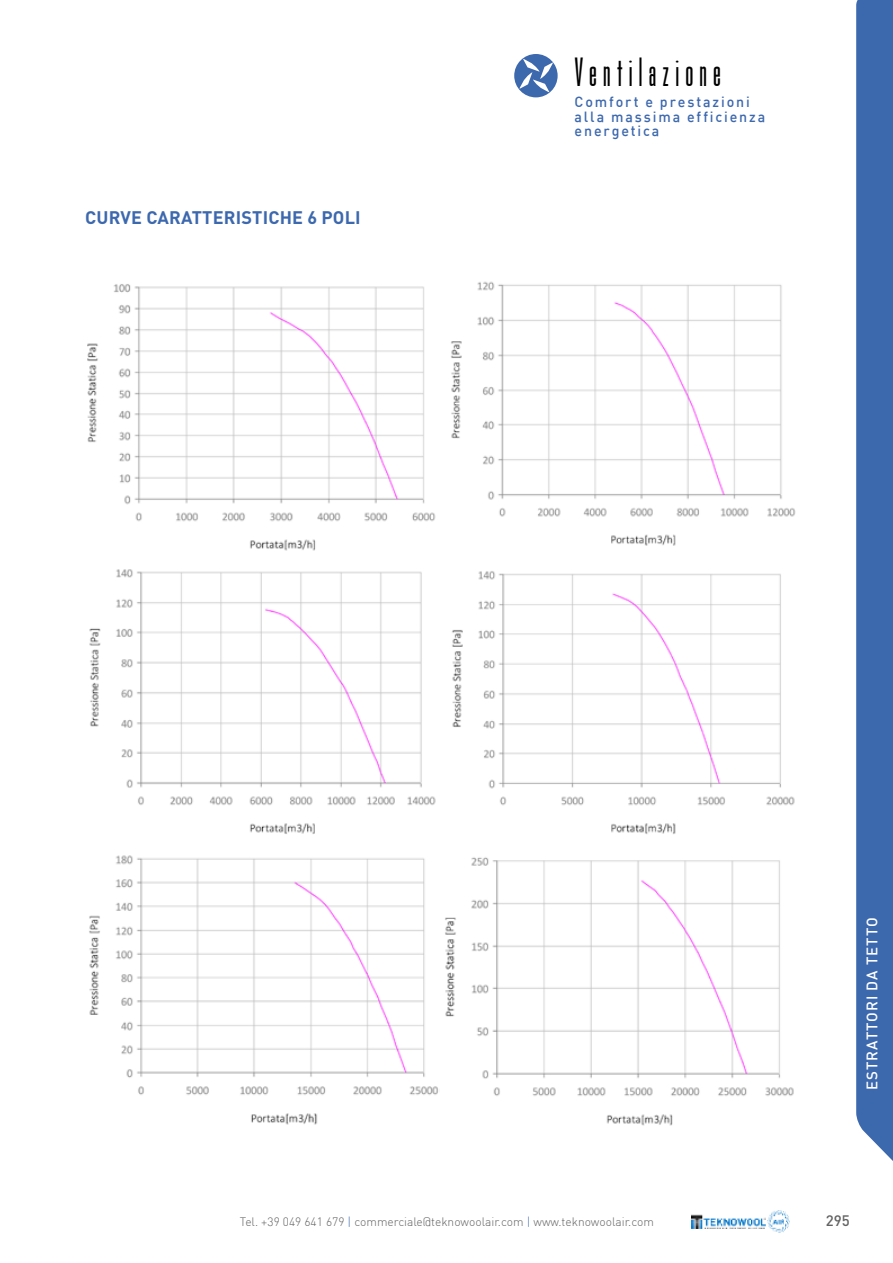
<style>
.page{position:relative;width:893px;height:1263px;background:#fff}
.page>*{position:absolute;margin:0;border:0;box-sizing:border-box;transform-origin:0 0}
.t1{font:42.75px "Bee Three";letter-spacing:.145em;color:#000}
.t2{font:700 18px "DIN Pro";letter-spacing:.01em;color:#3c68ae}
.t3{font:500 15px "DIN";letter-spacing:.065em;color:#fff}
.t4{font:500 15px "DIN Pro";color:#636363}
.t5{font:500 14.55px/14.5px "DIN";letter-spacing:.13em;color:#3c68ae}
.t6{font:300 12px "DIN";color:#636363}
.s1{color:#3c68ae}
</style>
<div class="page">
<div style="left:514px;top:54px;width:44px;height:43px;background:#3c68ae;border-radius:50%"></div>
<svg style="left:519px;top:59px;width:34px;height:33px"></svg>
<div style="left:856px;top:0;width:37px;height:1161px;background:#3c68ae"></div>
<svg style="left:691px;top:1211px;width:99px;height:22px"></svg>
<img style="left:691px;top:1230px;width:91px;height:3px">
<img style="left:87px;top:284px;width:349px;height:267px">
<img style="left:451px;top:281px;width:345px;height:265px">
<img style="left:89px;top:569px;width:347px;height:265px">
<img style="left:452px;top:571px;width:343px;height:263px">
<img style="left:89px;top:855px;width:349px;height:270px">
<img style="left:445px;top:857px;width:349px;height:269px">
<h2 class="t2" style="left:85px;top:205px;width:277px">CURVE CARATTERISTICHE 6 POLI</h2>
<h1 class="t1" style="left:575px;top:52px;width:148px">Ventilazione</h1>
<p class="t5" style="left:575px;top:96px;width:192px">Comfort e prestazioni alla massima efficienza energetica</p>
<p class="t6" style="left:240px;top:1214px;width:416px">Tel. +39 049 641 679 <span class="s1">|</span> commerciale@teknowoolair.com <span class="s1">|</span> www.teknowoolair.com</p>
<p class="t3" style="left:866px;top:1090px;width:173px;rotate:-90deg">ESTRATTORI DA TETTO</p>
<p class="t4" style="left:826px;top:1210px;width:25px">295</p>
</div>
